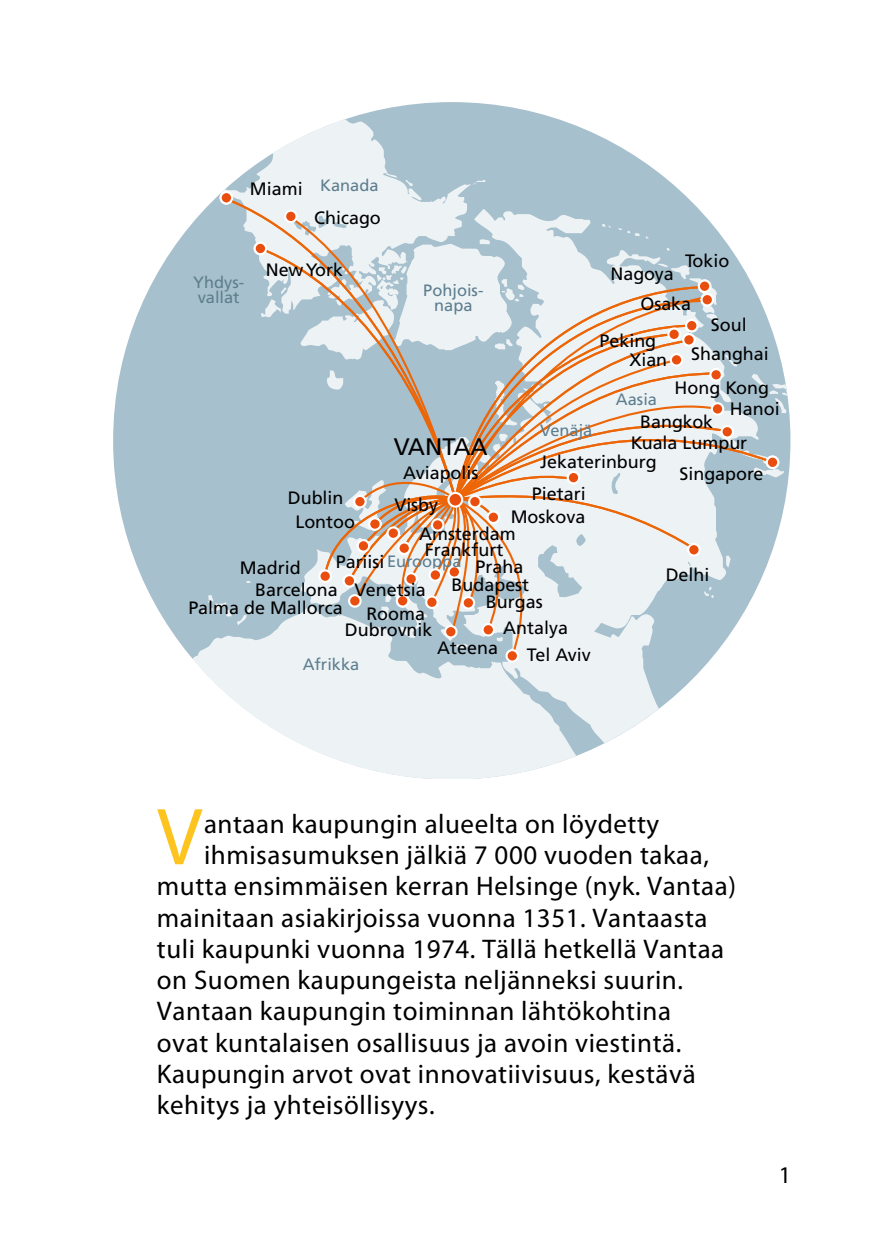
<style>
.page{position:relative;width:893px;height:1259px;background:#fff}
.page>*{position:absolute;margin:0;border:0;box-sizing:border-box;transform-origin:0 0}
.Anfangialoitus{font:81.3px "Myriad Pro";color:#fdc41f}
.Anfangialoitus-2{font:27px "Myriad Pro";letter-spacing:.02em;color:#000}
.t1{font:24px "Frutiger LT Std";color:#000}
.pikkuleipä{font:24px "Myriad Pro";color:#000}
.t2{font:18px/30px "Frutiger LT Std";color:#000}
.t3{font:16.5px/15px "Frutiger LT Std";color:#5d7e8e;text-align:center}
.s1{font-size:18px;color:#000}
</style>
<div class="page">
<div style="left:113px;top:102px;width:677px;height:676px;background:#a7c0cd;border-radius:50%"></div>
<svg style="left:192px;top:119px;width:598px;height:659px"></svg>
<svg style="left:258px;top:246px;width:517px;height:357px"></svg>
<svg style="left:319px;top:570px;width:12px;height:12px"></svg>
<div style="left:318px;top:569px;width:14px;height:14px;border:2px solid #fff;border-radius:50%"></div>
<svg style="left:458px;top:299px;width:251px;height:24px"></svg>
<div style="left:720px;top:425px;width:14px;height:13px;border:2px solid #fff;border-radius:50%"></div>
<div style="left:767px;top:456px;width:11px;height:12px;background:#e94e0f;border-radius:50%"></div>
<div style="left:766px;top:455px;width:13px;height:14px;border:2px solid #fff;border-radius:50%"></div>
<div style="left:685px;top:319px;width:14px;height:13px;border:2px solid #fff;border-radius:50%"></div>
<div style="left:699px;top:280px;width:11px;height:12px;background:#e94e0f;border-radius:50%"></div>
<div style="left:698px;top:279px;width:13px;height:14px;border:2px solid #fff;border-radius:50%"></div>
<svg style="left:223px;top:196px;width:235px;height:305px"></svg>
<div style="left:701px;top:294px;width:12px;height:11px;background:#e94e0f;border-radius:50%"></div>
<div style="left:700px;top:293px;width:14px;height:13px;border:2px solid #fff;border-radius:50%"></div>
<div style="left:221px;top:192px;width:11px;height:11px;background:#e94e0f;border-radius:50%"></div>
<div style="left:220px;top:191px;width:13px;height:14px;border:2px solid #fff;border-radius:50%"></div>
<svg style="left:323px;top:323px;width:408px;height:335px"></svg>
<div style="left:448px;top:493px;width:14px;height:13px;background:#e94e0f;border-radius:50%"></div>
<div style="left:447px;top:492px;width:16px;height:16px;border:2px solid #fff;border-radius:50%"></div>
<svg style="left:349px;top:595px;width:12px;height:11px"></svg>
<div style="left:348px;top:594px;width:14px;height:14px;border:2px solid #fff;border-radius:50%"></div>
<div style="left:483px;top:624px;width:11px;height:11px;background:#e94e0f;border-radius:50%"></div>
<div style="left:481px;top:623px;width:14px;height:13px;border:2px solid #fff;border-radius:50%"></div>
<div style="left:449px;top:566px;width:11px;height:11px;background:#e94e0f;border-radius:50%"></div>
<div style="left:447px;top:565px;width:14px;height:14px;border:2px solid #fff;border-radius:50%"></div>
<svg style="left:405px;top:573px;width:12px;height:12px"></svg>
<div style="left:404px;top:572px;width:14px;height:14px;border:2px solid #fff;border-radius:50%"></div>
<div style="left:354px;top:496px;width:12px;height:11px;background:#e94e0f;border-radius:50%"></div>
<div style="left:353px;top:495px;width:14px;height:13px;border:2px solid #fff;border-radius:50%"></div>
<div style="left:712px;top:403px;width:11px;height:12px;background:#e94e0f;border-radius:50%"></div>
<div style="left:711px;top:402px;width:13px;height:14px;border:2px solid #fff;border-radius:50%"></div>
<div style="left:445px;top:626px;width:11px;height:11px;background:#e94e0f;border-radius:50%"></div>
<div style="left:444px;top:625px;width:14px;height:13px;border:2px solid #fff;border-radius:50%"></div>
<div style="left:430px;top:569px;width:11px;height:12px;background:#e94e0f;border-radius:50%"></div>
<div style="left:429px;top:568px;width:13px;height:14px;border:2px solid #fff;border-radius:50%"></div>
<div style="left:463px;top:597px;width:11px;height:11px;background:#e94e0f;border-radius:50%"></div>
<div style="left:462px;top:596px;width:13px;height:13px;border:2px solid #fff;border-radius:50%"></div>
<div style="left:426px;top:596px;width:12px;height:12px;background:#e94e0f;border-radius:50%"></div>
<div style="left:425px;top:595px;width:14px;height:14px;border:2px solid #fff;border-radius:50%"></div>
<div style="left:507px;top:650px;width:11px;height:11px;background:#e94e0f;border-radius:50%"></div>
<div style="left:505px;top:649px;width:14px;height:13px;border:2px solid #fff;border-radius:50%"></div>
<div style="left:432px;top:519px;width:11px;height:12px;background:#e94e0f;border-radius:50%"></div>
<div style="left:431px;top:518px;width:13px;height:14px;border:2px solid #fff;border-radius:50%"></div>
<div style="left:671px;top:354px;width:11px;height:11px;background:#e94e0f;border-radius:50%"></div>
<div style="left:670px;top:353px;width:13px;height:14px;border:2px solid #fff;border-radius:50%"></div>
<p class="t2" style="left:250px;top:174px;width:54px">Miami</p>
<p class="t3" style="left:320px;top:178px;width:60px">Kanada</p>
<p class="t2" style="left:314px;top:203px;width:68px">Chicago</p>
<p class="t3" style="left:193px;top:275px;width:53px;text-align:left">Yhdys&shy;vallat</p>
<p class="t2" style="left:266px;top:255px;width:79px">NewYork</p>
<p class="t2" style="left:288px;top:483px;width:57px">Dublin</p>
<p class="t2" style="left:295px;top:507px;width:61px">Lontoo</p>
<p class="t3" style="left:423px;top:283px;width:62px">Pohjois&shy;napa</p>
<p class="t1" style="left:394px;top:433px;width:95px">VANTAA</p>
<p class="t2" style="left:403px;top:457px;width:77px">Aviapolis</p>
<p class="t2" style="left:394px;top:490px;width:45px">Visby</p>
<p class="t2" style="left:685px;top:245px;width:46px">Tokio</p>
<p class="t2" style="left:640px;top:259px;width:52px;text-indent:-30px">Nagoya<br>Osaka</p>
<p class="t3" style="left:540px;top:423px;width:54px">Venäjä</p>
<p class="t2" style="left:599px;top:325px;width:58px">Peking</p>
<p class="t2" style="left:629px;top:345px;width:39px">Xian</p>
<p class="t2" style="left:711px;top:309px;width:37px">Soul</p>
<p class="t2" style="left:691px;top:339px;width:79px">Shanghai</p>
<p class="t2" style="left:675px;top:372px;width:96px">Hong Kong</p>
<p class="t3" style="left:616px;top:392px;width:43px">Aasia</p>
<p class="t2" style="left:730px;top:393px;width:51px">Hanoi</p>
<p class="t2" style="left:640px;top:406px;width:75px">Bangkok</p>
<p class="t2" style="left:631px;top:427px;width:118px">Kuala Lumpur</p>
<p class="t2" style="left:540px;top:447px;width:118px">Jekaterinburg</p>
<p class="t2" style="left:532px;top:478px;width:55px">Pietari</p>
<p class="t2" style="left:511px;top:502px;width:76px">Moskova</p>
<p class="t2" style="left:679px;top:459px;width:86px">Singapore</p>
<p class="t2" style="left:419px;top:518px;width:98px">Amsterdam</p>
<p class="t2" style="left:240px;top:552px;width:62px">Madrid</p>
<p class="t2" style="left:425px;top:535px;width:80px">Frankfurt</p>
<p class="t3" style="left:336px;top:554px;width:127px"><span class="s1">Pariisi</span>Eurooppa</p>
<p class="t2" style="left:475px;top:552px;width:49px">Praha</p>
<p class="t2" style="left:255px;top:574px;width:84px">Barcelona</p>
<p class="t2" style="left:188px;top:593px;width:156px">Palma de Mallorca</p>
<p class="t2" style="left:355px;top:575px;width:73px">Venetsia</p>
<p class="t2" style="left:366px;top:598px;width:60px">Rooma</p>
<p class="t2" style="left:345px;top:615px;width:89px">Dubrovnik</p>
<p class="t2" style="left:486px;top:576px;width:58px;line-height:17.1px;text-indent:-34px">Budapest<br>Burgas</p>
<p class="t2" style="left:503px;top:612px;width:66px">Antalya</p>
<p class="t3" style="left:303px;top:657px;width:58px">Afrikka</p>
<p class="t2" style="left:437px;top:633px;width:62px">Ateena</p>
<p class="t2" style="left:527px;top:639px;width:65px">Tel Aviv</p>
<p class="t2" style="left:666px;top:560px;width:45px">Delhi</p>
<p class="Anfangialoitus" style="left:157px;top:787px;width:47px">V</p>
<p class="Anfangialoitus-2" style="left:204px;top:807px;width:457px">antaan kaupungin alueelta on löydetty</p>
<p class="Anfangialoitus-2" style="left:204px;top:838px;width:506px">ihmisasumuksen jälkiä 7 000 vuoden takaa,</p>
<p class="Anfangialoitus-2" style="left:157px;top:869px;width:581px">mutta ensimmäisen kerran Helsinge (nyk. Vantaa)</p>
<p class="Anfangialoitus-2" style="left:157px;top:901px;width:552px">mainitaan asiakirjoissa vuonna 1351. Vantaasta</p>
<p class="Anfangialoitus-2" style="left:157px;top:932px;width:569px">tuli kaupunki vuonna 1974. Tällä hetkellä Vantaa</p>
<p class="Anfangialoitus-2" style="left:157px;top:963px;width:528px">on Suomen kaupungeista neljänneksi suurin.</p>
<p class="Anfangialoitus-2" style="left:157px;top:994px;width:516px">Vantaan kaupungin toiminnan lähtökohtina</p>
<p class="Anfangialoitus-2" style="left:157px;top:1025px;width:526px">ovat kuntalaisen osallisuus ja avoin viestintä.</p>
<p class="Anfangialoitus-2" style="left:157px;top:1057px;width:540px">Kaupungin arvot ovat innovatiivisuus, kestävä</p>
<p class="Anfangialoitus-2" style="left:157px;top:1088px;width:279px">kehitys ja yhteisöllisyys.</p>
<p class="pikkuleipä" style="left:779px;top:1160px;width:14px">1</p>
</div>
